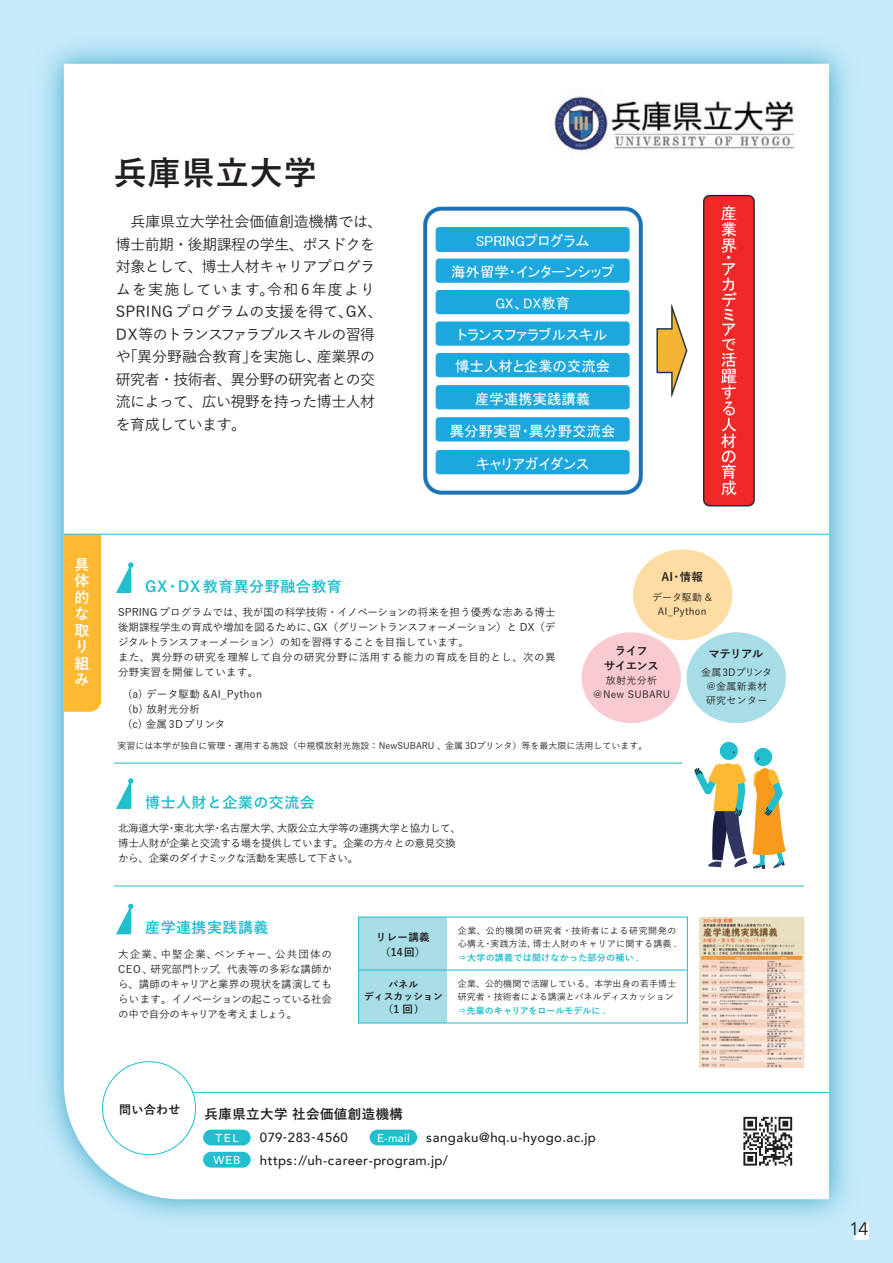
<style>
.page{position:relative;width:893px;height:1263px;background:#c6eafa}
.page>*{position:absolute;margin:0;border:0;box-sizing:border-box;transform-origin:0 0}
.t1{font:700 33px "Yu Go";letter-spacing:.03em;color:#231f20}
.t2{font:18px "Avenir Next";color:#231f20}
.t3{font:500 15px/22.5px "Yu Go";letter-spacing:-.04em;color:#231f20}
.t4{font:700 15px "Yu Go";letter-spacing:.03em;color:#21bece}
.t5{font:700 15px/16.5px "Yu Go";color:#fff}
.t6{font:700 13.5px "Yu Go";letter-spacing:.03em;color:#231f20}
.t7{font:500 13.2px/22.4px "Avenir";letter-spacing:.025em;color:#231f20}
.t8{font:700 12px "Yu Go";letter-spacing:.03em;color:#231f20}
.t9{font:700 11.4px/14.2px "Yu Go";letter-spacing:-.05em;color:#231f20;text-align:center}
.t10{font:500 11.4px "Avenir";letter-spacing:.08em;color:#fff}
.t11{font:500 10.5px/15px "Yu Go";letter-spacing:-.02em;color:#231f20}
.t12{font:500 10.5px/15px "Yu Go";color:#231f20}
.t13{font:500 10.5px/15px "Yu Go";letter-spacing:.03em;color:#231f20}
.t14{font:700 10.5px/15px "Yu Go";letter-spacing:.03em;color:#231f20;text-align:center}
.t15{font:500 10.05px/14.2px "Yu Go";letter-spacing:.03em;color:#231f20;text-align:center}
.t16{font:700 9.75px/12px "Yu Go";letter-spacing:.01em;color:#231f20;text-align:center}
.t17{font:500 9px/13.5px "Yu Go";color:#231f20}
.t18{font:500 9px/13.5px "Yu Go";letter-spacing:.03em;color:#231f20}
.t19{font:700 9px "Yu Go";letter-spacing:.03em;color:#21bece}
.t20{font:700 9px "Yu Go";color:#21bece}
</style>
<div class="page">
<img style="left:44px;top:44px;width:805px;height:1175px">
<div style="left:64px;top:64px;width:765px;height:1135px;background:#fff"></div>
<svg style="left:853px;top:1221px;width:16px;height:19px"></svg>
<img style="left:416px;top:189px;width:347px;height:323px">
<hr style="left:182px;top:1092px;width:647px;height:1px;background:#21bece">
<div style="left:370px;top:1129px;width:47px;height:16px;background:#21bece;border-radius:8px"></div>
<div style="left:203px;top:1152px;width:48px;height:15px;background:#21bece;border-radius:8px"></div>
<div style="left:203px;top:1129px;width:48px;height:16px;background:#21bece;border-radius:8px"></div>
<div style="left:102px;top:1061px;width:94px;height:94px;background:#fff"></div>
<hr style="left:114px;top:763px;width:568px;height:1px;background:#21bece">
<hr style="left:114px;top:886px;width:690px;height:1px;background:#21bece">
<div style="left:64px;top:535px;width:37px;height:177px;background:#fdb931"></div>
<hr style="left:64px;top:534px;width:765px;height:1px;background:#21bece">
<div style="left:738px;top:1112px;width:59px;height:58px;background:#fff"></div>
<svg style="left:743px;top:1117px;width:49px;height:48px"></svg>
<img style="left:546px;top:89px;width:256px;height:68px">
<svg style="left:116px;top:778px;width:17px;height:31px"></svg>
<svg style="left:691px;top:741px;width:96px;height:127px;background:#cdc8ac"></svg>
<div style="left:359px;top:917px;width:88px;height:53px;background:#a7dde6"></div>
<div style="left:359px;top:970px;width:88px;height:53px;background:#a7dde6"></div>
<svg style="left:116px;top:904px;width:17px;height:30px"></svg>
<img style="left:699px;top:917px;width:106px;height:150px">
<div style="left:358px;top:917px;width:330px;height:106px;border:1px solid #21bece"></div>
<hr style="left:359px;top:970px;width:328px;height:1px;background:#21bece">
<svg style="left:116px;top:562px;width:17px;height:31px"></svg>
<div style="left:633px;top:549px;width:99px;height:91px;background:#fedda5;border-radius:50%"></div>
<div style="left:582px;top:632px;width:99px;height:91px;background:#f9cad2;border-radius:50%"></div>
<div style="left:687px;top:632px;width:99px;height:91px;background:#a7dde6;border-radius:50%"></div>
<h1 class="t1" style="left:114px;top:154px;width:204px">兵庫県立大学</h1>
<h3 class="t3" style="left:116px;top:208px;width:268px;text-indent:15px">兵庫県立大学社会価値創造機構では、博士前期・後期課程の学生、ポスドクを対象として、博士人材キャリアプログラムを実施しています。令和6年度より<br>SPRING プログラムの支援を得て、GX、<br>DX等のトランスファラブルスキルの習得や「異分野融合教育」を実施し、産業界の研究者・技術者、異分野の研究者との交流によって、広い視野を持った博士人材を育成しています。</h3>
<h3 class="t5" style="left:74px;top:556px;width:16px">具体的な取り組み</h3>
<h3 class="t4" style="left:145px;top:578px;width:198px">GX・DX 教育異分野融合教育</h3>
<p class="t12" style="left:118px;top:604px;width:439px">SPRING プログラムでは、我が国の科学技術・イノベーションの将来を担う優秀な志ある博士後期課程学生の育成や増加を図るために、GX（グリーントランスフォーメーション）と DX（デジタルトランスフォーメーション）の知を習得することを目指しています。<br>また、異分野の研究を理解して自分の研究分野に活用する能力の育成を目的とし、次の異分野実習を開催しています。</p>
<p class="t13" style="left:128px;top:685px;width:136px">(a) データ駆動 &amp;AI_Python (b) 放射光分析<br>(c) 金属 3Dプリンタ</p>
<p class="t9" style="left:661px;top:570px;width:43px">AI･情報</p>
<p class="t15" style="left:652px;top:589px;width:61px">データ駆動 &amp;<br>AI_Python</p>
<p class="t9" style="left:604px;top:644px;width:56px">ライフ<br>サイエンス</p>
<p class="t15" style="left:593px;top:672px;width:79px">放射光分析＠New SUBARU</p>
<p class="t9" style="left:708px;top:647px;width:56px">マテリアル</p>
<p class="t15" style="left:701px;top:664px;width:73px">金属3Dプリンタ＠金属新素材研究センター</p>
<p class="t17" style="left:118px;top:738px;width:531px">実習には本学が独自に管理・運用する施設（中規模放射光施設： NewSUBARU 、金属 3Dプリンタ）等を最大限に活用しています。</p>
<h3 class="t4" style="left:145px;top:794px;width:171px">博士人財と企業の交流会</h3>
<p class="t11" style="left:118px;top:820px;width:344px">北海道大学・東北大学・名古屋大学、大阪公立大学等の連携大学と協力して、博士人財が企業と交流する場を提供しています。企業の方々との意見交換から、企業のダイナミックな活動を実感して下さい。</p>
<h3 class="t4" style="left:145px;top:919px;width:125px">産学連携実践講義</h3>
<p class="t11" style="left:118px;top:945px;width:216px;text-align:justify">大企業、中堅企業、ベンチャー、公共団体のCEO 、研究部門トップ、代表等の多彩な講師から、講師のキャリアと業界の現状を講演してもらいます。イノベーションの起こっている社会の中で自分のキャリアを考えましょう。</p>
<p class="t14" style="left:376px;top:930px;width:55px">リレー講義（14回）</p>
<p class="t16" style="left:364px;top:979px;width:80px">パネル<br>ディスカッション</p>
<p class="t14" style="left:383px;top:1001px;width:38px">（1 回)</p>
<p class="t18" style="left:458px;top:922px;width:220px">企業、公的機関の研究者・技術者による研究開発の心構え・実践方法，博士人財のキャリアに関する講義 .</p>
<p class="t19" style="left:458px;top:952px;width:182px">⇒大学の講義では聞けなかった部分の補い .</p>
<p class="t17" style="left:458px;top:976px;width:220px">企業、公的機関で活躍している、本学出身の若手博士研究者・技術者による講演とパネルディスカッション</p>
<p class="t20" style="left:458px;top:1005px;width:149px">⇒先輩のキャリアをロールモデルに .</p>
<p class="t8" style="left:119px;top:1103px;width:63px">問い合わせ</p>
<p class="t6" style="left:205px;top:1107px;width:200px">兵庫県立大学 社会価値創造機構</p>
<p class="t7" style="left:260px;top:1126px;width:338px;text-indent:167px">sangaku@hq.u-hyogo.ac.jp https://uh-career-program.jp/</p>
<p class="t10" style="left:215px;top:1128px;width:24px">TEL</p>
<p class="t7" style="left:260px;top:1125px;width:90px">079-283-4560</p>
<p class="t10" style="left:377px;top:1128px;width:34px">E-mail</p>
<p class="t10" style="left:213px;top:1150px;width:29px">WEB</p>
<h2 class="t2" style="left:849px;top:1214px;width:21px">14</h2>
</div>
